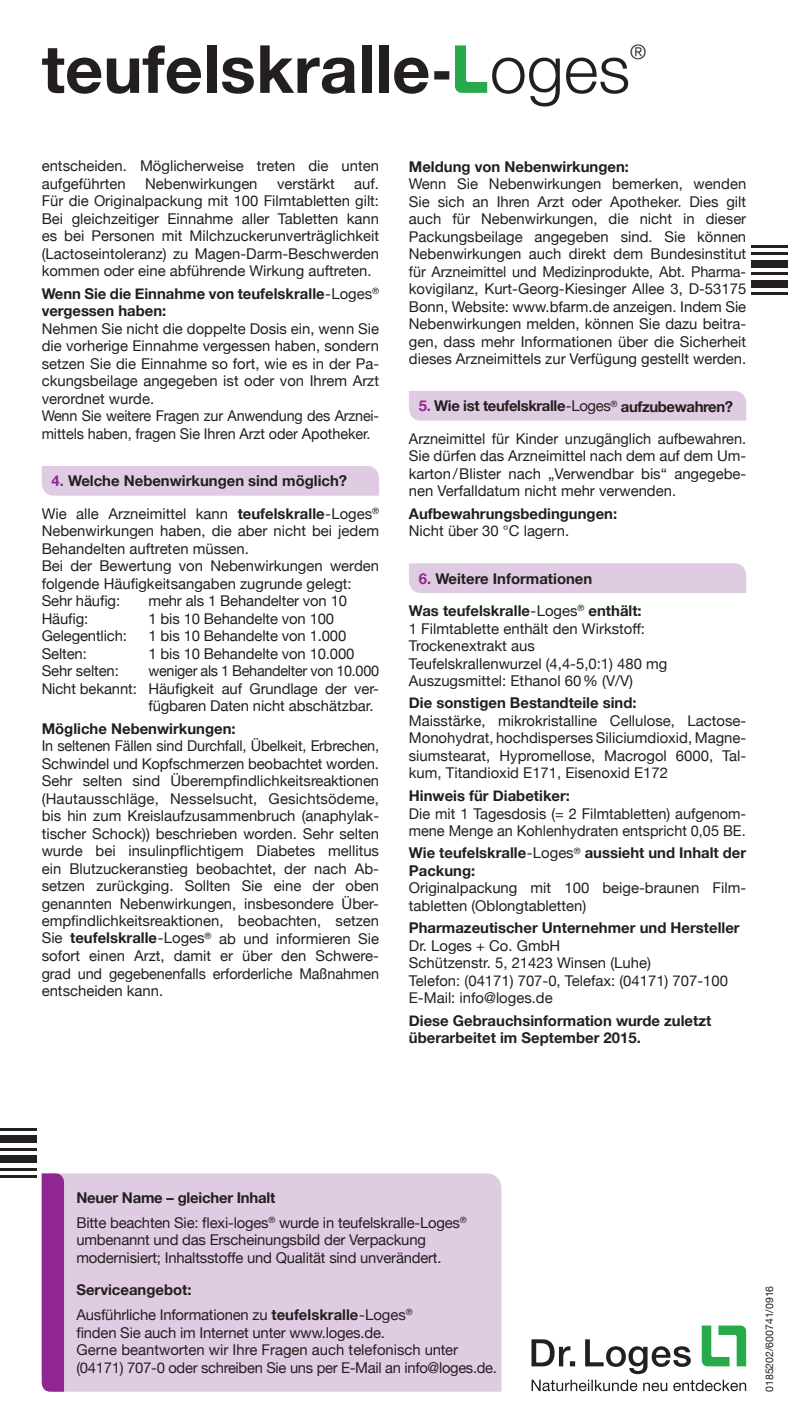
<style>
.page{position:relative;width:788px;height:1423px;background:#fff}
.page>*{position:absolute;margin:0;border:0;box-sizing:border-box;transform-origin:0 0}
.t1{font:700 66.5px "Helvetica Neue";color:#231f20}
.t2{font:300 20.12px "Helvetica Neue";color:#231f20}
.t3{font:14.88px/17.5px "Helvetica Neue";color:#231f20}
.t4{font:700 14.88px/17.5px "Helvetica Neue";color:#231f20}
.t5{font:14.88px "Helvetica Neue";letter-spacing:-.02em;color:#231f20}
.t6{font:10.5px "Helvetica Neue";color:#231f20}
.s1{font-weight:300}
.s2{font-weight:400}
.s3{color:#90268f}
.s4{font-weight:700}
.s5{font-weight:700;color:#90268f}
</style>
<div class="page">
<svg style="left:455px;top:45px;width:32px;height:48px"></svg>
<hr style="left:751px;top:245px;width:37px;height:3px;background:#231f20">
<hr style="left:751px;top:253px;width:37px;height:2px;background:#231f20">
<div style="left:751px;top:260px;width:37px;height:7px;background:#231f20"></div>
<hr style="left:751px;top:272px;width:37px;height:3px;background:#231f20">
<div style="left:751px;top:280px;width:37px;height:7px;background:#231f20"></div>
<hr style="left:751px;top:292px;width:37px;height:3px;background:#231f20">
<hr style="left:0;top:1175px;width:37px;height:3px;background:#231f20">
<hr style="left:0;top:1168px;width:37px;height:2px;background:#231f20">
<div style="left:0;top:1155px;width:37px;height:8px;background:#231f20"></div>
<hr style="left:0;top:1148px;width:37px;height:2px;background:#231f20">
<div style="left:0;top:1136px;width:37px;height:7px;background:#231f20"></div>
<hr style="left:0;top:1128px;width:37px;height:3px;background:#231f20">
<div style="left:64px;top:1173px;width:437px;height:219px;background:#dfcce3"></div>
<div style="left:42px;top:1173px;width:22px;height:219px;background:#90268f"></div>
<div style="left:42px;top:466px;width:337px;height:30px;background:#dfcce3"></div>
<div style="left:409px;top:391px;width:337px;height:30px;background:#dfcce3"></div>
<div style="left:409px;top:563px;width:337px;height:30px;background:#dfcce3"></div>
<svg style="left:531px;top:1325px;width:215px;height:66px"></svg>
<h1 class="t1" style="left:42px;top:17px;width:590px">teufelskralle- <span class="s1">oges</span></h1>
<h2 class="t2" style="left:630px;top:35px;width:18px">®</h2>
<p class="t3" style="left:42px;top:158px;width:339px">entscheiden. Möglicherweise treten die unten aufgeführten</p>
<p class="t3" style="left:42px;top:176px;width:339px;text-align:justify;text-indent:313px">auf.<br>Für die Originalpackung mit 100 Filmtabletten gilt:<br>Bei gleichzeitiger Einnahme aller Tabletten kann es bei Personen mit Milchzuckerunverträglichkeit (Lactoseintoleranz) zu Magen-Darm-Beschwerden kommen oder eine abführende Wirkung auftreten.</p>
<p class="t4" style="left:42px;top:285px;width:339px">Wenn Sie die Einnahme von teufelskralle<span class="s2">-Loges</span><sup>® </sup>vergessen haben:</p>
<p class="t3" style="left:42px;top:321px;width:339px">Nehmen Sie nicht die doppelte Dosis ein, wenn Sie die vorherige Einnahme vergessen haben, sondern setzen Sie die Einnahme so fort, wie es in der Pa&shy;ckungsbeilage angegeben ist oder von Ihrem Arzt verordnet wurde.<br>Wenn Sie weitere Fragen zur Anwendung des Arznei‑ mittels haben, fragen Sie Ihren Arzt oder Apotheker.</p>
<p class="t4" style="left:42px;top:465px;width:339px;line-height:32.4px;text-indent:10px"><span class="s3">4.</span> Welche Nebenwirkungen sind möglich?<br><span class="s2">Wie alle Arzneimittel kann</span> teufelskralle<span class="s2">-Loges</span><sup>®</sup></p>
<p class="t3" style="left:42px;top:523px;width:339px">Nebenwirkungen haben, die aber nicht bei jedem Behandelten auftreten müssen.<br>Bei der Bewertung von Nebenwirkungen werden folgende Häufigkeitsangaben zugrunde gelegt:<br>Sehr häufig:</p>
<p class="t3" style="left:145px;top:176px;width:114px">Nebenwirkungen</p>
<p class="t3" style="left:277px;top:176px;width:59px">verstärkt</p>
<p class="t3" style="left:148px;top:593px;width:200px">mehr als 1 Behandelter von 10</p>
<p class="t3" style="left:42px;top:610px;width:48px">Häufig:</p>
<p class="t3" style="left:148px;top:610px;width:187px">1 bis 10 Behandelte von 100</p>
<p class="t3" style="left:42px;top:628px;width:87px">Gelegentlich:</p>
<p class="t3" style="left:148px;top:628px;width:199px">1 bis 10 Behandelte von 1.000</p>
<p class="t3" style="left:42px;top:645px;width:47px">Selten:</p>
<p class="t3" style="left:148px;top:645px;width:207px">1 bis 10 Behandelte von 10.000</p>
<p class="t3" style="left:42px;top:663px;width:79px">Sehr selten:</p>
<p class="t5" style="left:148px;top:660px;width:232px">weniger als 1 Behandelter von 10.000</p>
<p class="t3" style="left:42px;top:680px;width:339px">Nicht bekannt: Häufigkeit auf Grundlage der ver-</p>
<p class="t3" style="left:148px;top:698px;width:227px">fügbaren Daten nicht abschätzbar.</p>
<p class="t4" style="left:42px;top:720px;width:195px">Mögliche Nebenwirkungen:</p>
<p class="t3" style="left:42px;top:738px;width:339px;text-align:justify">In seltenen Fällen sind Durchfall, Übelkeit, Erbrechen, Schwindel und Kopfschmerzen beobachtet worden.<br>Sehr selten sind Überempfindlichkeitsreaktionen (Hautausschläge, Nesselsucht, Gesichtsödeme, bis hin zum Kreislaufzusammenbruch (anaphylak&shy;tischer Schock)) beschrieben worden. Sehr selten wurde bei insulinpflichtigem Diabetes mellitus ein Blutzuckeranstieg beobachtet, der nach Ab&shy;setzen zurückging. Sollten Sie eine der oben genannten Nebenwirkungen, insbesondere Über&shy;empfindlichkeitsreaktionen, beobachten, setzen Sie <span class="s4">teufelskralle</span>-Loges<sup>®</sup> ab und informieren Sie sofort einen Arzt, damit er über den Schwere&shy;grad und gegebenenfalls erforderliche Maßnahmen entscheiden kann.</p>
<p class="t4" style="left:409px;top:158px;width:222px">Meldung von Nebenwirkungen:</p>
<p class="t3" style="left:409px;top:176px;width:339px">Wenn Sie Nebenwirkungen bemerken, wenden Sie sich an Ihren Arzt oder Apotheker. Dies gilt auch für Nebenwirkungen, die nicht in dieser Packungsbeilage angegeben sind. Sie können Nebenwirkungen auch direkt dem Bundesinstitut für Arzneimittel und Medizinprodukte, Abt. Pharma-‑ kovigilanz, Kurt-Georg-Kiesinger Allee 3, D-53175<br>Bonn, Website: www.bfarm.de anzeigen. Indem Sie Nebenwirkungen melden, können Sie dazu beitra&shy;gen, dass mehr Informationen über die Sicherheit dieses Arzneimittels zur Verfügung gestellt werden.</p>
<p class="t3" style="left:409px;top:391px;width:339px;line-height:32.4px;text-align:center"><span class="s5">5.</span> <span class="s4">Wie ist teufelskralle</span>-Loges<sup>®</sup> <span class="s4">aufzubewahren?<br></span>Arzneimittel für Kinder unzugänglich aufbewahren.</p>
<p class="t3" style="left:409px;top:448px;width:339px;text-align:justify">Sie dürfen das Arzneimittel nach dem auf dem Um&shy;karton/Blister nach „Verwendbar bis“ angegebe&shy;nen Verfalldatum nicht mehr verwenden.</p>
<p class="t4" style="left:409px;top:505px;width:210px">Aufbewahrungsbedingungen:</p>
<p class="t3" style="left:409px;top:523px;width:162px">Nicht über 30 °C lagern.</p>
<p class="t4" style="left:409px;top:562px;width:234px;line-height:32.4px;text-indent:10px"><span class="s3">6.</span> Weitere Informationen<br>Was teufelskralle<span class="s2">-Loges</span><sup>®</sup> enthält:</p>
<p class="t3" style="left:409px;top:620px;width:260px">1 Filmtablette enthält den Wirkstoff:<br>Trockenextrakt aus Teufelskrallenwurzel (4,4-5,0:1) 480 mg Auszugsmittel: Ethanol 60% (V/V)</p>
<p class="t4" style="left:409px;top:695px;width:229px">Die sonstigen Bestandteile sind:</p>
<p class="t3" style="left:409px;top:713px;width:339px;text-align:justify">Maisstärke, mikrokristalline Cellulose, Lactose-Monohydrat, hochdisperses Siliciumdioxid, Magne&shy;siumstearat, Hypromellose, Macrogol 6000, Tal&shy;kum, Titandioxid E171, Eisenoxid E172</p>
<p class="t4" style="left:409px;top:787px;width:163px">Hinweis für Diabetiker:</p>
<p class="t3" style="left:409px;top:805px;width:338px">Die mit 1 Tagesdosis (= 2 Filmtabletten) aufgenom‑ mene Menge an Kohlenhydraten entspricht 0,05 BE.</p>
<p class="t4" style="left:409px;top:845px;width:339px">Wie teufelskralle<span class="s2">-Loges</span><sup>®</sup> aussieht und Inhalt der<br>Packung:</p>
<p class="t3" style="left:409px;top:880px;width:337px">Originalpackung mit 100 beige-braunen Film&shy;tabletten (Oblongtabletten)</p>
<p class="t4" style="left:409px;top:920px;width:332px">Pharmazeutischer Unternehmer und Hersteller</p>
<p class="t3" style="left:409px;top:938px;width:321px">Dr. Loges + Co. GmbH<br>Schützenstr. 5, 21423 Winsen (Luhe)<br>Telefon: (04171) 707-0, Telefax: (04171) 707-100<br>E-Mail: info@loges.de</p>
<p class="t4" style="left:409px;top:1012px;width:304px">Diese Gebrauchsinformation wurde zuletzt überarbeitet im September 2015.</p>
<p class="t3" style="left:76px;top:1186px;width:392px;line-height:25px"><span class="s4">Neuer Name – gleicher Inhalt<br></span>Bitte beachten Sie: flexi-loges<sup>®</sup> wurde in teufelskralle-Loges<sup>®</sup></p>
<p class="t3" style="left:76px;top:1232px;width:367px">umbenannt und das Erscheinungsbild der Verpackung modernisiert; Inhaltsstoffe und Qualität sind unverändert.</p>
<p class="t3" style="left:76px;top:1278px;width:338px;line-height:25px"><span class="s4">Serviceangebot:<br></span>Ausführliche Informationen zu <span class="s4">teufelskralle</span>-Loges<sup>®</sup></p>
<p class="t3" style="left:76px;top:1324px;width:422px">finden Sie auch im Internet unter www.loges.de.<br>Gerne beantworten wir Ihre Fragen auch telefonisch unter (04171) 707-0 oder schreiben Sie uns per E-Mail an info@loges.de.</p>
<p class="t6" style="left:762px;top:1392px;width:108px;rotate:-90deg">0185202/600741/0916</p>
</div>
